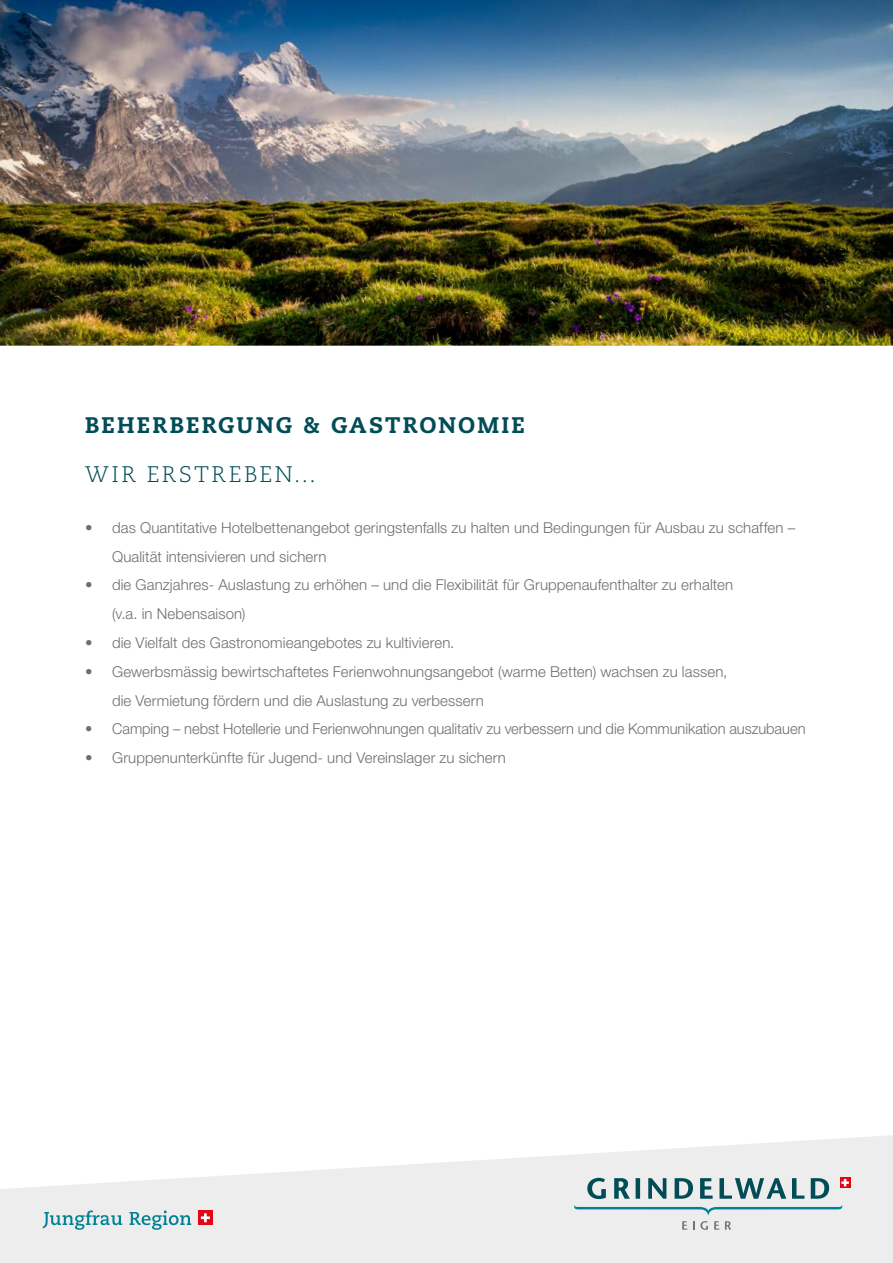
<style>
.page{position:relative;width:893px;height:1263px;background:#fff}
.page>*{position:absolute;margin:0;border:0;box-sizing:border-box;transform-origin:0 0}
.t1{font:800 22.5px "Caecilia LT Std";letter-spacing:.095em;color:#004c57}
.t2{font:300 22.5px "Caecilia LT Std";letter-spacing:.1em;color:#004c57}
.t3{font:300 15px/28.8px "Helvetica Neue LT Std";letter-spacing:.005em;color:#706f6f}
</style>
<div class="page">
<svg style="left:0;top:1135px;width:893px;height:128px;fill:#ededed"></svg>
<div style="left:198px;top:1210px;width:15px;height:15px;background:#e30613"></div>
<svg style="left:201px;top:1213px;width:9px;height:9px"></svg>
<svg style="left:43px;top:1210px;width:148px;height:20px;background:#b2d2d7"></svg>
<svg style="left:840px;top:1177px;width:10px;height:11px"></svg>
<svg style="left:574px;top:1205px;width:268px;height:10px;background:#b1d2d6"></svg>
<svg style="left:587px;top:1178px;width:19px;height:21px"></svg>
<svg style="left:636px;top:1178px;width:4px;height:21px"></svg>
<svg style="left:648px;top:1178px;width:18px;height:21px"></svg>
<svg style="left:675px;top:1178px;width:18px;height:21px"></svg>
<svg style="left:700px;top:1178px;width:13px;height:21px"></svg>
<svg style="left:792px;top:1178px;width:12px;height:21px"></svg>
<svg style="left:811px;top:1178px;width:18px;height:21px"></svg>
<svg style="left:614px;top:1178px;width:16px;height:21px"></svg>
<svg style="left:719px;top:1178px;width:67px;height:21px"></svg>
<svg style="left:725px;top:1221px;width:6px;height:9px"></svg>
<svg style="left:682px;top:1221px;width:5px;height:9px"></svg>
<svg style="left:693px;top:1221px;width:15px;height:9px"></svg>
<svg style="left:714px;top:1221px;width:5px;height:9px"></svg>
<svg style="left:841px;top:1179px;width:8px;height:7px"></svg>
<img style="left:0;top:0;width:893px;height:346px">
<h1 class="t1" style="left:85px;top:412px;width:441px">BEHERBERGUNG &amp; GASTRONOMIE</h1>
<h1 class="t2" style="left:85px;top:461px;width:232px">WIR ERSTREBEN...</h1>
<p class="t3" style="left:112px;top:513px;width:685px;text-indent:-27px">• das Quantitative Hotelbettenangebot geringstenfalls zu halten und Bedingungen für Ausbau zu schaffen –<br>Qualität intensivieren und sichern</p>
<p class="t3" style="left:112px;top:570px;width:623px;text-indent:-27px">• die Ganzjahres- Auslastung zu erhöhen – und die Flexibilität für Gruppenaufenthalter zu erhalten (v.a. in Nebensaison)</p>
<p class="t3" style="left:85px;top:628px;width:371px">• die Vielfalt des Gastronomieangebotes zu kultivieren.</p>
<p class="t3" style="left:112px;top:657px;width:617px;text-indent:-27px">• Gewerbsmässig bewirtschaftetes Ferienwohnungsangebot (warme Betten) wachsen zu lassen, die Vermietung fördern und die Auslastung zu verbessern</p>
<p class="t3" style="left:85px;top:714px;width:722px">• Camping – nebst Hotellerie und Ferienwohnungen qualitativ zu verbessern und die Kommunikation auszubauen</p>
<p class="t3" style="left:85px;top:743px;width:422px">• Gruppenunterkünfte für Jugend- und Vereinslager zu sichern</p>
</div>
